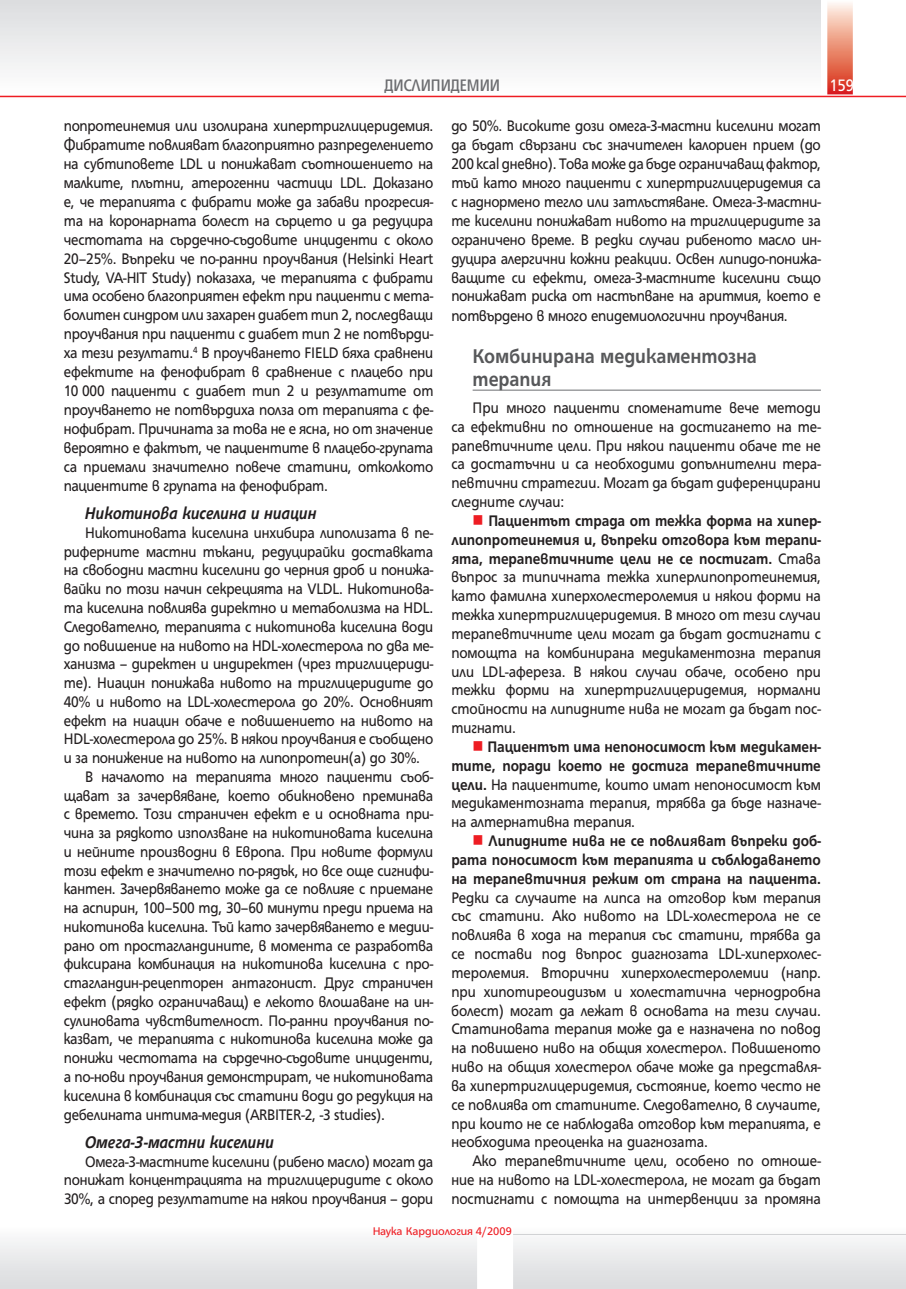
<style>
.page{position:relative;width:906px;height:1289px;background:#fff}
.page>*{position:absolute;margin:0;border:0;box-sizing:border-box;transform-origin:0 0}
.t1{font:700 21.45px/22.5px "HS Grotesk Bg";color:#57585a;scale:.91 1}
.t2{font:italic 700 18.15px "HS Grotesk Bg";color:#231f20;scale:.89 1}
.t3{font:condensed 18px "HS Grotesk Bg";color:#6c6d70}
.t4{font:18px "HS Grotesk Bg";color:#fff;scale:.9 1}
.t5{font:16.5px/18.8px "HS Grotesk Bg";letter-spacing:-.01em;color:#231f20;text-align:justify;scale:.9 1}
.t6{font:700 16.5px/18.8px "HS Grotesk Bg";color:#231f20;text-align:justify;scale:.9 1}
.t7{font:12px "HS Grotesk Bg";color:#ee1d23}
.s1{font-weight:700}
</style>
<div class="page">
<svg style="left:827px;top:3px;width:26px;height:91px;background:#ea8e7a"></svg>
<div style="left:0;top:1225px;width:906px;height:63px;background:linear-gradient(to bottom,#fdfdfd,#d9dadd)"></div>
<hr style="left:0;top:96px;width:906px;height:1px;background:#ee1d23">
<div style="left:0;top:0;width:821px;height:94px;background:linear-gradient(to bottom,#dbdcde,#fefefe)"></div>
<hr style="left:511px;top:1233px;width:395px;height:1px;background:#d1d2d4">
<div style="left:477px;top:1225px;width:36px;height:63px;background:#fff"></div>
<hr style="left:472px;top:390px;width:349px;height:1px;background:#6c6d70">
<p class="t3" style="left:384px;top:78px;width:117px">ДИСЛИПИДЕМИИ</p>
<p class="t5" style="left:64px;top:118px;width:412px">попротеинемия или изолирана хипертриглицеридемия.<br>Фибратите повлияват благоприятно разпределението на субтиповете LDL и понижават съотношението на малките, плътни, атерогенни частици LDL. Доказано е, че терапията с фибрати може да забави прогресия&shy;та на коронарната болест на сърцето и да редуцира честотата на сърдечно-съдовите инциденти с около 20–25%. Въпреки че по-ранни проучвания (Helsinki Heart Study, VA-HIT Study) показаха, че терапията с фибрати има особено благоприятен ефект при пациенти с мета&shy;болитен синдром или захарен диабет тип 2, последващи проучвания при пациенти с диабет тип 2 не потвърди&shy;ха тези резултати.<sup>4</sup> В проучването FIELD бяха сравнени ефектите на фенофибрат в сравнение с плацебо при 10 000 пациенти с диабет тип 2 и резултатите от проучването не потвърдиха полза от терапията с фе&shy;нофибрат. Причината за това не е ясна, но от значение вероятно е фактът, че пациентите в плацебо-групата са приемали значително повече статини, отколкото пациентите в групата на фенофибрат.</p>
<p class="t2" style="left:85px;top:506px;width:262px">Никотинова киселина и ниацин</p>
<p class="t5" style="left:85px;top:524px;width:388px">Никотиновата киселина инхибира липолизата в пе-</p>
<p class="t5" style="left:64px;top:543px;width:412px">риферните мастни тъкани, редуцирайки доставката</p>
<p class="t5" style="left:64px;top:562px;width:412px">на свободни мастни киселини до черния дроб и понижа-</p>
<p class="t5" style="left:64px;top:581px;width:412px">вайки по този начин секрецията на VLDL. Никотинова-</p>
<p class="t5" style="left:64px;top:599px;width:412px">та киселина повлиява директно и метаболизма на HDL.</p>
<p class="t5" style="left:64px;top:618px;width:412px">Следователно, терапията с никотинова киселина води</p>
<p class="t5" style="left:64px;top:637px;width:412px">до повишение на нивото на HDL-холестерола по два ме-</p>
<p class="t5" style="left:64px;top:656px;width:412px">ханизма – директен и индиректен (чрез триглицериди-</p>
<p class="t5" style="left:64px;top:674px;width:412px">те). Ниацин понижава нивото на триглицеридите до</p>
<p class="t5" style="left:64px;top:693px;width:412px">40% и нивото на LDL-холестерола до 20%. Основният</p>
<p class="t5" style="left:64px;top:712px;width:412px">ефект на ниацин обаче е повишението на нивото на</p>
<p class="t5" style="left:64px;top:731px;width:412px">HDL-холестерола до 25%. В някои проучвания е съобщено</p>
<p class="t5" style="left:64px;top:749px;width:397px">и за понижение на нивото на липопротеин(а) до 30%.</p>
<p class="t5" style="left:85px;top:768px;width:388px">В началото на терапията много пациенти съоб-</p>
<p class="t5" style="left:64px;top:787px;width:412px">щават за зачервяване, което обикновено преминава</p>
<p class="t5" style="left:64px;top:806px;width:412px">с времето. Този страничен ефект е и основната при-</p>
<p class="t5" style="left:64px;top:824px;width:412px">чина за рядкото използване на никотиновата киселина</p>
<p class="t5" style="left:64px;top:843px;width:412px">и нейните производни в Европа. При новите формули</p>
<p class="t5" style="left:64px;top:862px;width:412px">този ефект е значително по-рядък, но все още сигнифи-</p>
<p class="t5" style="left:64px;top:881px;width:412px">кантен. Зачервяването може да се повлияе с приемане</p>
<p class="t5" style="left:64px;top:899px;width:412px">на аспирин, 100–500 mg, 30–60 минути преди приема на</p>
<p class="t5" style="left:64px;top:918px;width:412px">никотинова киселина. Тъй като зачервяването е медии-</p>
<p class="t5" style="left:64px;top:937px;width:412px">рано от простагландините, в момента се разработва</p>
<p class="t5" style="left:64px;top:956px;width:412px">фиксирана комбинация на никотинова киселина с про-</p>
<p class="t5" style="left:64px;top:974px;width:412px">стагландин-рецепторен антагонист. Друг страничен</p>
<p class="t5" style="left:64px;top:993px;width:412px">ефект (рядко ограничаващ) е лекото влошаване на ин-</p>
<p class="t5" style="left:64px;top:1012px;width:412px">сулиновата чувствителност. По-ранни проучвания по-</p>
<p class="t5" style="left:64px;top:1031px;width:412px">казват, че терапията с никотинова киселина може да</p>
<p class="t5" style="left:64px;top:1049px;width:412px">понижи честотата на сърдечно-съдовите инциденти,</p>
<p class="t5" style="left:64px;top:1068px;width:412px">а по-нови проучвания демонстрират, че никотиновата</p>
<p class="t5" style="left:64px;top:1087px;width:412px">киселина в комбинация със статини води до редукция на</p>
<p class="t5" style="left:64px;top:1106px;width:358px">дебелината интима-медия (ARBITER-2, -3 studies).</p>
<p class="t2" style="left:85px;top:1135px;width:214px">Омега-3-мастни киселини</p>
<p class="t5" style="left:64px;top:1153px;width:412px;text-indent:21px">Омега-3-мастните киселини (рибено масло) могат да понижат концентрацията на триглицеридите с около 30%, а според резултатите на някои проучвания – дори</p>
<p class="t5" style="left:451px;top:118px;width:412px">до 50%. Високите дози омега-3-мастни киселини могат да бъдат свързани със значителен калориен прием (до 200 kcal дневно). Това може да бъде ограничаващ фактор, тъй като много пациенти с хипертриглицеридемия са с наднормено тегло или затлъстяване. Омега-3-мастни&shy;те киселини понижават нивото на триглицеридите за ограничено време. В редки случаи рибеното масло ин&shy;дуцира алергични кожни реакции. Освен липидо-понижа&shy;ващите си ефекти, омега-3-мастните киселини също понижават риска от настъпване на аритмия, което е потвърдено в много епидемиологични проучвания.</p>
<h1 class="t1" style="left:472px;top:346px;width:314px">Комбинирана медикаментозна терапия</h1>
<p class="t5" style="left:451px;top:399px;width:412px;text-indent:21px">При много пациенти споменатите вече методи са ефективни по отношение на достигането на те&shy;рапевтичните цели. При някои пациенти обаче те не са достатъчни и са необходими допълнителни тера&shy;певтични стратегии. Могат да бъдат диференцирани следните случаи:</p>
<p class="t5" style="left:451px;top:512px;width:412px;text-indent:37px"><span class="s1">Пациентът страда от тежка форма на хипер&shy;липопротеинемия и, въпреки отговора към терапи&shy;ята, терапевтичните цели не се постигат.</span> Става въпрос за типичната тежка хиперлипопротеинемия, като фамилна хиперхолестеролемия и някои форми на тежка хипертриглицеридемия. В много от тези случаи терапевтичните цели могат да бъдат достигнати с помощта на комбинирана медикаментозна терапия или LDL-афереза. В някои случаи обаче, особено при тежки форми на хипертриглицеридемия, нормални стойности на липидните нива не могат да бъдат пос&shy;тигнати.</p>
<p class="t5" style="left:451px;top:738px;width:412px;text-indent:36px"><span class="s1">Пациентът има непоносимост към медикамен&shy;тите, поради което не достига терапевтичните цели.</span> На пациентите, които имат непоносимост към медикаментозната терапия, трябва да бъде назначе&shy;на алтернативна терапия.</p>
<p class="t6" style="left:451px;top:832px;width:412px;text-indent:37px">Липидните нива не се повлияват въпреки доб&shy;рата поносимост към терапията и съблюдаването на терапевтичния режим от страна на пациента.</p>
<p class="t5" style="left:451px;top:889px;width:412px">Редки са случаите на липса на отговор към терапия със статини. Ако нивото на LDL-холестерола не се повлиява в хода на терапия със статини, трябва да се постави под въпрос диагнозата LDL-хиперхолес&shy;теролемия. Вторични хиперхолестеролемии (напр. при хипотиреоидизъм и холестатична чернодробна болест) могат да лежат в основата на тези случаи.<br>Статиновата терапия може да е назначена по повод на повишено ниво на общия холестерол. Повишеното ниво на общия холестерол обаче може да представля&shy;ва хипертриглицеридемия, състояние, което често не се повлиява от статините. Следователно, в случаите, при които не се наблюдава отговор към терапията, е необходима преоценка на диагнозата.</p>
<p class="t5" style="left:451px;top:1152px;width:412px;text-indent:21px">Ако терапевтичните цели, особено по отноше&shy;ние на нивото на LDL-холестерола, не могат да бъдат постигнати с помощта на интервенции за промяна</p>
<p class="t7" style="left:373px;top:1226px;width:141px">Наука Кардиология 4/2009</p>
<p class="t4" style="left:829px;top:78px;width:29px">159</p>
</div>
